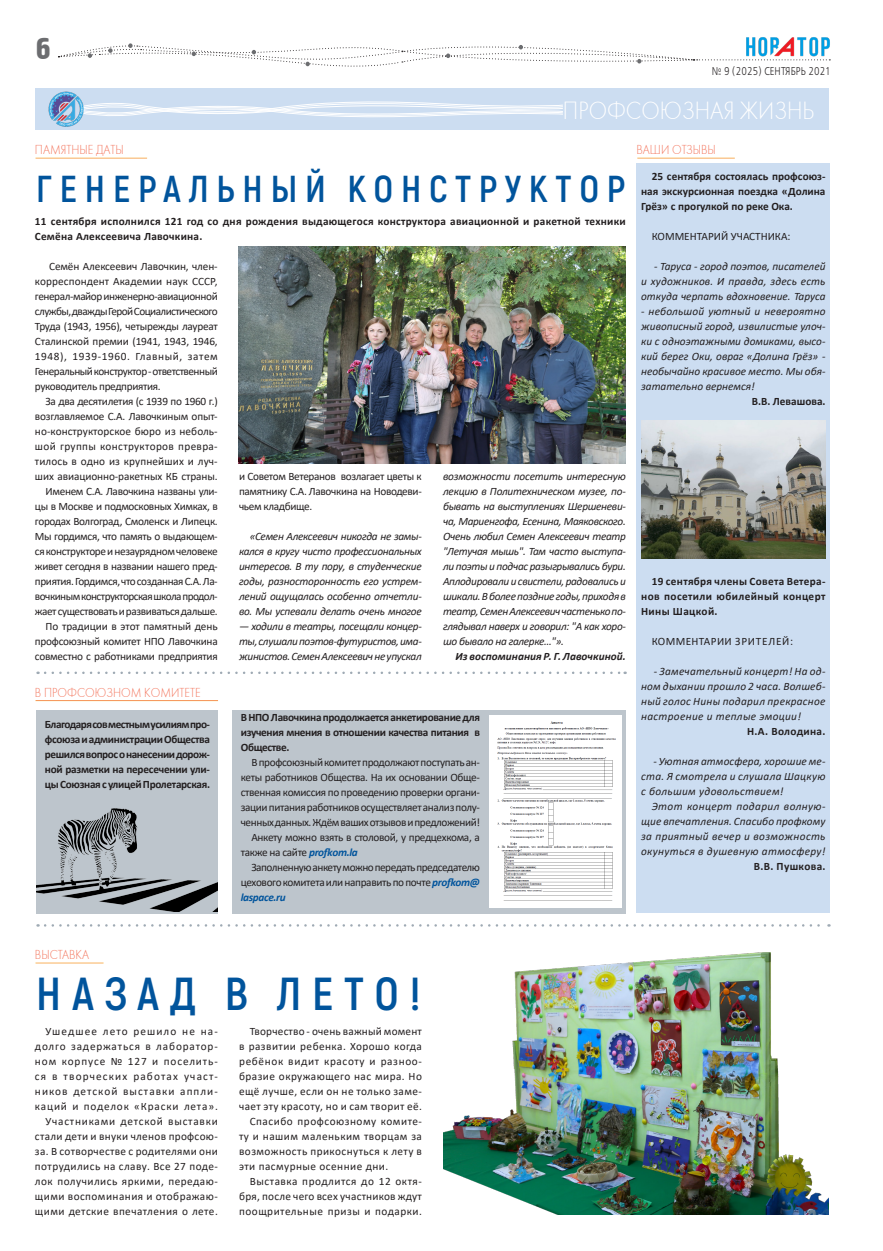
<style>
.page{position:relative;width:883px;height:1251px;background:#fff}
.page>*{position:absolute;margin:0;border:0;box-sizing:border-box;transform-origin:0 0}
.Заголовок_4{font:700 46.25px "Akrobat";letter-spacing:.23em;color:#01549c}
.Заголовок_4-2{font:700 37.5px "Akrobat";letter-spacing:.205em;color:#01549c}
.загловок_3{font:30.12px "Hermes CTT";color:#6c6d70;scale:1.05 1}
.заголовок_панорамы{font:25.88px "Futura Light C";color:#fff;scale:.89 1}
.заголовок_панорамы-2{font:13.5px "Futura Light C";color:#f37259;scale:.89 1}
.t1{font:11.25px/15px "Calibri";letter-spacing:-.025em;color:#231f20;text-align:justify}
.t2{font:italic 11.25px/15px "Calibri";color:#231f20;text-align:justify}
.t3{font:700 11.25px/15px "Calibri";letter-spacing:.015em;color:#231f20;text-align:justify}
.t4{font:italic 700 11.25px "Calibri";letter-spacing:.005em;color:#231f20}
.t5{font:11.25px "Calibri";color:#231f20}
.заголовок_панорамы-3{font:11.25px "Free Set C";letter-spacing:.01em;color:#231f20;scale:.8 1}
.t6{font:11.25px "Calibri";letter-spacing:.03em;color:#231f20}
.s1{font-weight:700;font-style:italic;color:#01549c}
</style>
<div class="page">
<div style="left:636px;top:163px;width:193px;height:750px;background:#ccddf1"></div>
<svg style="left:58px;top:43px;width:772px;height:24px"></svg>
<img style="left:745px;top:37px;width:86px;height:23px">
<div style="left:35px;top:89px;width:793px;height:41px;background:#ccddf1"></div>
<img style="left:48px;top:92px;width:35px;height:35px">
<svg style="left:83px;top:101px;width:480px;height:17px"></svg>
<svg style="left:45px;top:671px;width:580px;height:3px"></svg>
<svg style="left:45px;top:924px;width:784px;height:3px"></svg>
<hr style="left:35px;top:963px;width:69px;height:1px;background:#f37259">
<hr style="left:34px;top:961px;width:71px;height:2px;background:#fff463;opacity:.75">
<hr style="left:34px;top:156px;width:115px;height:3px;background:#fff463;opacity:.75">
<hr style="left:636px;top:156px;width:100px;height:3px;background:#fff463;opacity:.75">
<hr style="left:34px;top:699px;width:185px;height:2px;background:#fff463;opacity:.75">
<div style="left:36px;top:710px;width:182px;height:203px;background:#bdc5cc"></div>
<div style="left:232px;top:710px;width:393px;height:203px;background:#bdc5cc"></div>
<img style="left:443px;top:924px;width:385px;height:290px">
<img style="left:238px;top:247px;width:387px;height:216px">
<img style="left:36px;top:808px;width:181px;height:103px">
<img style="left:489px;top:715px;width:132px;height:192px">
<img style="left:641px;top:420px;width:184px;height:138px">
<p class="загловок_3" style="left:36px;top:32px;width:15px">6</p>
<p class="заголовок_панорамы-3" style="left:711px;top:65px;width:150px">№ 9 (2025) СЕНТЯБРЬ 2021</p>
<p class="заголовок_панорамы" style="left:562px;top:97px;width:284px">ПРОФСОЮЗНАЯ ЖИЗНЬ</p>
<p class="заголовок_панорамы-2" style="left:35px;top:143px;width:101px">ПАМЯТНЫЕ ДАТЫ</p>
<p class="заголовок_панорамы-2" style="left:636px;top:143px;width:90px">ВАШИ ОТЗЫВЫ</p>
<p class="Заголовок_4-2" style="left:36px;top:166px;width:590px">ГЕНЕРАЛЬНЫЙ КОНСТРУКТОР</p>
<p class="t3" style="left:35px;top:214px;width:592px">11 сентября исполнился 121 год со дня рождения выдающегося конструктора авиационной и ракетной техники<br>Семёна Алексеевича Лавочкина.</p>
<p class="t1" style="left:35px;top:258px;width:184px;text-indent:14px">Семён Алексеевич Лавочкин, член&shy;корреспондент Академии наук СССР, генерал-майор инженерно-авиационной службы, дважды Герой Социалистического Труда (1943, 1956), четырежды лауреат Сталинской премии (1941, 1943, 1946, 1948), 1939-1960. Главный, затем Генеральный конструктор - ответственный руководитель предприятия.</p>
<p class="t1" style="left:35px;top:393px;width:184px;text-indent:11px">За два десятилетия (с 1939 по 1960 г.) возглавляемое С.А. Лавочкиным опыт&shy;но-конструкторское бюро из неболь&shy;шой группы конструкторов превра&shy;тилось в одно из крупнейших и луч&shy;ших авиационно-ракетных КБ страны.</p>
<p class="t1" style="left:35px;top:483px;width:184px;text-indent:11px">Именем С.А. Лавочкина названы ули&shy;цы в Москве и подмосковных Химках, в городах Волгоград, Смоленск и Липецк.<br>Мы гордимся, что память о выдающем&shy;ся конструкторе и незаурядном человеке живет сегодня в названии нашего пред&shy;приятия. Гордимся, что созданная С.А. Ла&shy;вочкиным конструкторская школа продол&shy;жает существовать и развиваться дальше.</p>
<p class="t1" style="left:35px;top:618px;width:184px;text-indent:11px">По традиции в этот памятный день профсоюзный комитет НПО Лавочкина совместно с работниками предприятия</p>
<p class="заголовок_панорамы-2" style="left:35px;top:685px;width:188px">В ПРОФСОЮЗНОМ КОМИТЕТЕ</p>
<p class="t1" style="left:239px;top:468px;width:184px">и Советом Ветеранов возлагает цветы к памятнику С.А. Лавочкина на Новодеви&shy;чьем кладбище.</p>
<p class="t2" style="left:239px;top:528px;width:184px;text-indent:11px">«Семен Алексеевич никогда не замы&shy;кался в кругу чисто профессиональных интересов. В ту пору, в студенческие годы, разносторонность его устрем&shy;лений ощущалась особенно отчетли&shy;во. Мы успевали делать очень многое</p>
<p class="t2" style="left:239px;top:618px;width:184px">— ходили в театры, посещали концер&shy;ты, слушали поэтов-футуристов, има&shy;жинистов. Семен Алексеевич не упускал</p>
<p class="t2" style="left:443px;top:468px;width:184px">возможности посетить интересную лекцию в Политехническом музее, по&shy;бывать на выступлениях Шершеневи&shy;ча, Мариенгофа, Есенина, Маяковского.<br>Очень любил Семен Алексеевич театр "Летучая мышь". Там часто выступа&shy;ли поэты и подчас разыгрывались бури.<br>Аплодировали и свистели, радовались и шикали. В более поздние годы, приходя в театр, Семен Алексеевич частенько по&shy;глядывал наверх и говорил: "А как хоро&shy;шо бывало на галерке…"».</p>
<p class="t4" style="left:455px;top:648px;width:172px">Из воспоминания Р. Г. Лавочкиной.</p>
<p class="t3" style="left:45px;top:716px;width:167px">Благодаря сов местным усилиям про&shy;фсоюза и администрации Общества решился вопрос о нанесении дорож&shy;ной разметки на пересечении ули&shy;цы Союзная с улицей Пролетарская.</p>
<p class="t3" style="left:241px;top:710px;width:241px">В НПО Лавочкина продолжается анкетирование для изучения мнения в отношении качества питания в Обществе.</p>
<p class="t1" style="left:241px;top:755px;width:241px;text-indent:11px">В профсоюзный комитет продолжают поступать ан&shy;кеты работников Общества. На их основании Обще&shy;ственная комиссия по проведению проверки органи&shy;зации питания работников осуществляет анализ полу&shy;ченных данных. Ждём ваших отзывов и предложений!</p>
<p class="t1" style="left:241px;top:830px;width:240px;text-indent:11px">Анкету можно взять в столовой, у предцехкома, а также на сайте <span class="s1">profkom.la</span></p>
<p class="t1" style="left:241px;top:860px;width:241px;text-indent:11px">Заполненную анкету можно передать председателю цехового комитета или направить по почте <span class="s1">profkom@ laspace.ru</span></p>
<p class="t3" style="left:641px;top:169px;width:186px;text-indent:11px">25 сентября состоялась профсоюз&shy;ная экскурсионная поездка «Долина Грёз» с прогулкой по реке Ока.</p>
<p class="t5" style="left:651px;top:228px;width:140px">КОММЕНТАРИЙ УЧАСТНИКА:</p>
<p class="t2" style="left:641px;top:258px;width:186px;text-indent:13px">- Таруса - город поэтов, писателей и художников. И правда, здесь есть откуда черпать вдохновение. Таруса</p>
<p class="t2" style="left:641px;top:303px;width:186px">- небольшой уютный и невероятно живописный город, извилистые улоч&shy;ки с одноэтажными домиками, высо&shy;кий берег Оки, овраг «Долина Грёз» - необычайно красивое место. Мы обя&shy;затательно вернемся!</p>
<p class="t3" style="left:751px;top:394px;width:75px">В.В. Левашова.</p>
<p class="t3" style="left:641px;top:574px;width:186px;text-indent:11px">19 сентября члены Совета Ветера&shy;нов посетили юбилейный концерт Нины Шацкой.</p>
<p class="t6" style="left:651px;top:633px;width:143px">КОММЕНТАРИИ ЗРИТЕЛЕЙ:</p>
<p class="t2" style="left:641px;top:663px;width:186px;text-indent:13px">- Замечательный концерт! На од&shy;ном дыхании прошло 2 часа. Волшеб&shy;ный голос Нины подарил прекрасное настроение и теплые эмоции!</p>
<p class="t3" style="left:747px;top:724px;width:80px">Н.А. Володина.</p>
<p class="t2" style="left:641px;top:753px;width:186px;text-indent:12px">- Уютная атмосфера, хорошие ме&shy;ста. Я смотрела и слушала Шацкую с большим удовольствием!</p>
<p class="t2" style="left:641px;top:798px;width:186px;text-indent:11px">Этот концерт подарил волную&shy;щие впечатления. Спасибо профкому за приятный вечер и возможность окунуться в душевную атмосферу!</p>
<p class="t3" style="left:753px;top:859px;width:73px">В.В. Пушкова.</p>
<p class="заголовок_панорамы-2" style="left:35px;top:947px;width:62px">ВЫСТАВКА</p>
<p class="Заголовок_4" style="left:36px;top:964px;width:386px">НАЗАД В ЛЕТО!</p>
<p class="t1" style="left:35px;top:1023px;width:184px;text-indent:11px">Ушедшее лето решило не на&shy;долго задержаться в лаборатор&shy;ном корпусе № 127 и поселить&shy;ся в творческих работах участ&shy;ников детской выставки аппли&shy;каций и поделок «Краски лета».</p>
<p class="t1" style="left:35px;top:1113px;width:184px;text-indent:11px">Участниками детской выставки стали дети и внуки членов профсою&shy;за. В сотворчестве с родителями они потрудились на славу. Все 27 поде&shy;лок получились яркими, передаю&shy;щими воспоминания и отображаю&shy;щими детские впечатления о лете.</p>
<p class="t1" style="left:239px;top:1023px;width:184px;text-indent:11px">Творчество - очень важный момент в развитии ребенка. Хорошо когда ребёнок видит красоту и разноо&shy;бразие окружающего нас мира. Но ещё лучше, если он не только заме&shy;чает эту красоту, но и сам творит её.</p>
<p class="t1" style="left:239px;top:1113px;width:184px;text-indent:11px">Спасибо профсоюзному комите&shy;ту и нашим маленьким творцам за возможность прикоснуться к лету в эти пасмурные осенние дни.</p>
<p class="t1" style="left:239px;top:1173px;width:184px;text-indent:11px">Выставка продлится до 12 октя&shy;бря, после чего всех участников ждут поощрительные призы и подарки.</p>
</div>
